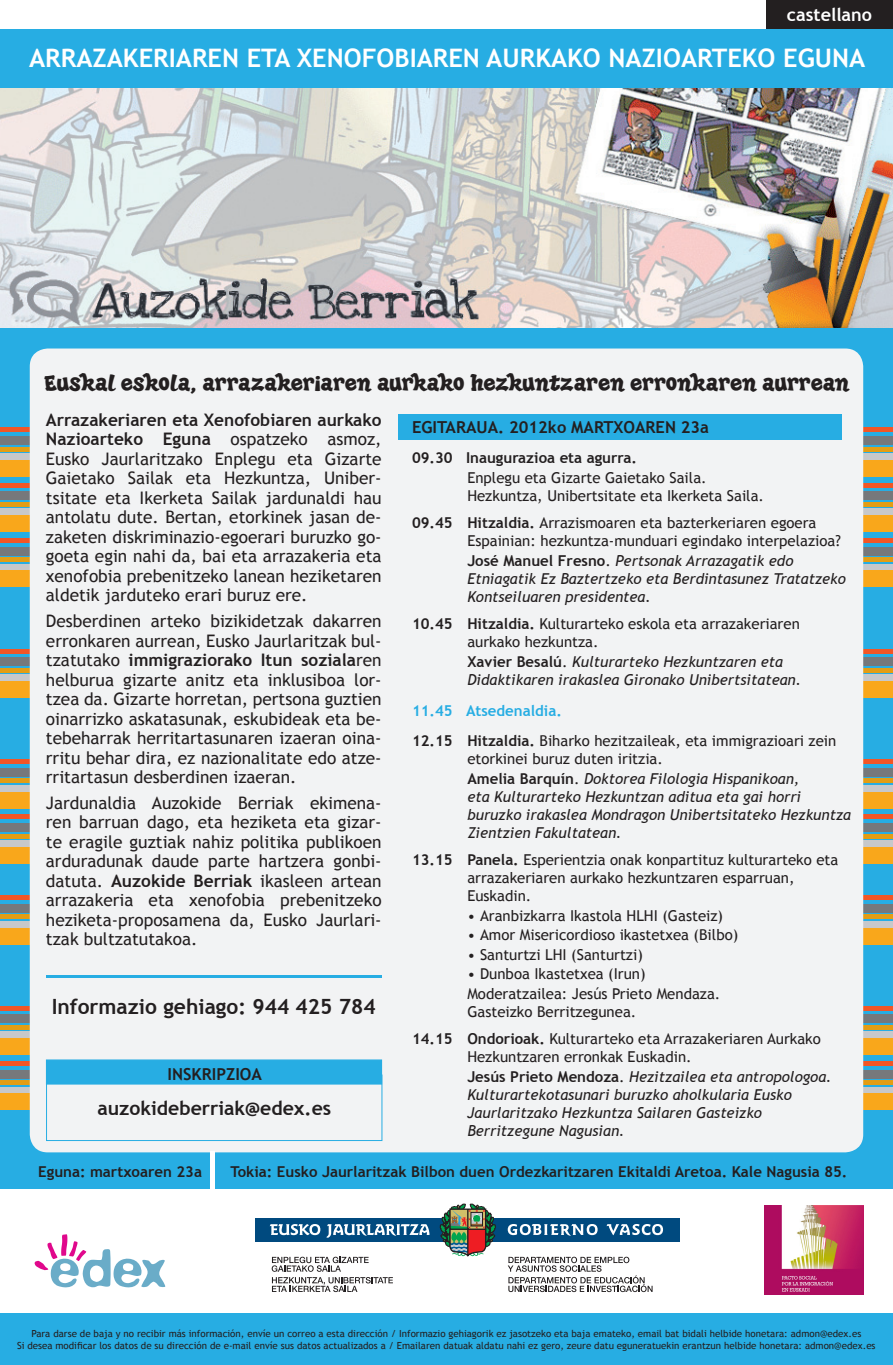
<style>
.page{position:relative;width:893px;height:1365px;background:#fff}
.page>*{position:absolute;margin:0;border:0;box-sizing:border-box;transform-origin:0 0}
.t1{font:700 25.5px "Trebuchet MS";color:#fff}
.Texto_normal{font:700 21px "Trebuchet MS";color:#231f20}
.t2{font:600 20.7px "Hip Hop";color:#231f20}
.Texto_normal-2{font:700 19.5px "Trebuchet MS";color:#231f20}
.t3{font:700 18px "Trebuchet MS";color:#fff}
.Texto_normal-3{font:17.25px/19.5px "Trebuchet MS";color:#231f20;text-align:justify}
.Texto_normal-4{font:700 16.5px "Trebuchet MS";color:#231f20}
.t4{font:15px/18px "Trebuchet MS";color:#231f20}
.Tabulador{font:italic 15px/18px "Trebuchet MS";color:#231f20}
.t5{font:700 15px "Trebuchet MS";color:#231f20}
.t6{font:700 15px "Trebuchet MS";color:#27ade3}
.t7{font:9.75px "Trebuchet MS";color:#231f20}
.s1{font-weight:700}
.s2{font-weight:700;font-style:normal}
.s3{font-style:normal}
</style>
<div class="page">
<div style="left:766px;top:0;width:127px;height:30px;background:#231f20"></div>
<div style="left:0;top:156px;width:893px;height:1033px;background:#27ade3"></div>
<hr style="left:0;top:428px;width:893px;height:4px;background:#f15626">
<hr style="left:0;top:447px;width:893px;height:4px;background:#e39d14">
<div style="left:0;top:436px;width:893px;height:9px;background:#76787b"></div>
<div style="left:0;top:453px;width:893px;height:9px;background:#c7c8ca"></div>
<div style="left:0;top:460px;width:893px;height:17px;background:#f9a71b"></div>
<hr style="left:0;top:483px;width:893px;height:4px;background:#f15626">
<hr style="left:0;top:502px;width:893px;height:4px;background:#e39d14">
<div style="left:0;top:492px;width:893px;height:8px;background:#76787b"></div>
<div style="left:0;top:509px;width:893px;height:8px;background:#c7c8ca"></div>
<div style="left:0;top:515px;width:893px;height:17px;background:#f9a71b"></div>
<div style="left:0;top:538px;width:893px;height:5px;background:#f15626"></div>
<hr style="left:0;top:558px;width:893px;height:4px;background:#e39d14">
<div style="left:0;top:547px;width:893px;height:8px;background:#76787b"></div>
<div style="left:0;top:564px;width:893px;height:8px;background:#c7c8ca"></div>
<div style="left:0;top:570px;width:893px;height:17px;background:#f9a71b"></div>
<hr style="left:0;top:649px;width:893px;height:4px;background:#f15626">
<hr style="left:0;top:668px;width:893px;height:4px;background:#e39d14">
<div style="left:0;top:657px;width:893px;height:9px;background:#76787b"></div>
<div style="left:0;top:674px;width:893px;height:9px;background:#c7c8ca"></div>
<div style="left:0;top:681px;width:893px;height:17px;background:#f9a71b"></div>
<hr style="left:0;top:896px;width:893px;height:4px;background:#f15626">
<hr style="left:0;top:915px;width:893px;height:4px;background:#e39d14">
<div style="left:0;top:904px;width:893px;height:9px;background:#76787b"></div>
<div style="left:0;top:921px;width:893px;height:9px;background:#c7c8ca"></div>
<div style="left:0;top:928px;width:893px;height:16px;background:#f9a71b"></div>
<div style="left:0;top:759px;width:893px;height:5px;background:#f15626"></div>
<hr style="left:0;top:779px;width:893px;height:4px;background:#e39d14">
<div style="left:0;top:768px;width:893px;height:8px;background:#76787b"></div>
<div style="left:0;top:785px;width:893px;height:8px;background:#c7c8ca"></div>
<div style="left:0;top:792px;width:893px;height:16px;background:#f9a71b"></div>
<hr style="left:0;top:1006px;width:893px;height:4px;background:#f15626">
<hr style="left:0;top:1025px;width:893px;height:4px;background:#e39d14">
<div style="left:0;top:1015px;width:893px;height:8px;background:#76787b"></div>
<div style="left:0;top:1032px;width:893px;height:8px;background:#c7c8ca"></div>
<div style="left:0;top:1038px;width:893px;height:17px;background:#f9a71b"></div>
<hr style="left:0;top:815px;width:893px;height:4px;background:#f15626">
<hr style="left:0;top:834px;width:893px;height:4px;background:#e39d14">
<div style="left:0;top:823px;width:893px;height:9px;background:#76787b"></div>
<div style="left:0;top:840px;width:893px;height:9px;background:#c7c8ca"></div>
<div style="left:0;top:847px;width:893px;height:17px;background:#f9a71b"></div>
<div style="left:0;top:1061px;width:893px;height:5px;background:#f15626"></div>
<div style="left:0;top:1080px;width:893px;height:5px;background:#e39d14"></div>
<div style="left:0;top:1070px;width:893px;height:8px;background:#76787b"></div>
<div style="left:0;top:1087px;width:893px;height:8px;background:#c7c8ca"></div>
<div style="left:0;top:1093px;width:893px;height:17px;background:#f9a71b"></div>
<div style="left:30px;top:348px;width:833px;height:804px;background:#f2f3f4;border-radius:18px"></div>
<img style="left:0;top:88px;width:893px;height:240px">
<div style="left:0;top:29px;width:893px;height:59px;background:#27ade3"></div>
<div style="left:0;top:1313px;width:893px;height:52px;background:#27ade3"></div>
<div style="left:399px;top:415px;width:443px;height:25px;background:#27ade3"></div>
<hr style="left:211px;top:1151px;width:4px;height:43px;background:#fff">
<div style="left:46px;top:1059px;width:336px;height:25px;background:#27ade3;border:1px solid #27ade3"></div>
<div style="left:46px;top:1075px;width:336px;height:66px;border:1px solid #27ade3"></div>
<hr style="left:46px;top:975px;width:336px;height:3px;background:#27ade3">
<img style="left:765px;top:1205px;width:98px;height:89px">
<svg style="left:255px;top:1241px;width:425px;height:1px"></svg>
<div style="left:255px;top:1218px;width:425px;height:23px;background:#004a7f"></div>
<svg style="left:270px;top:1224px;width:50px;height:11px"></svg>
<svg style="left:326px;top:1224px;width:103px;height:14px"></svg>
<svg style="left:508px;top:1224px;width:90px;height:12px"></svg>
<svg style="left:606px;top:1224px;width:57px;height:11px"></svg>
<svg style="left:439px;top:1203px;width:57px;height:54px"></svg>
<svg style="left:272px;top:1257px;width:121px;height:35px"></svg>
<svg style="left:508px;top:1257px;width:145px;height:35px"></svg>
<svg style="left:34px;top:1234px;width:132px;height:54px"></svg>
<p class="t3" style="left:787px;top:3px;width:87px">castellano</p>
<p class="t1" style="left:29px;top:42px;width:838px">ARRAZAKERIAREN ETA XENOFOBIAREN AURKAKO NAZIOARTEKO EGUNA</p>
<p class="t2" style="left:44px;top:369px;width:806px">Euskal eskola, arrazakeriaren aurkako hezkuntzaren erronkaren aurrean</p>
<p class="Texto_normal-4" style="left:412px;top:416px;width:299px">EGITARAUA. 2012ko MARTXOAREN 23a</p>
<p class="t5" style="left:412px;top:449px;width:226px">09.30 Inaugurazioa eta agurra.</p>
<p class="t4" style="left:467px;top:469px;width:241px">Enplegu eta Gizarte Gaietako Saila.</p>
<p class="t4" style="left:467px;top:487px;width:298px">Hezkuntza, Unibertsitate eta Ikerketa Saila.</p>
<p class="t4" style="left:467px;top:514px;width:375px;text-indent:-55px"><span class="s1">09.45 Hitzaldia.</span> Arrazismoaren eta bazterkeriaren egoera<br>Espainian: hezkuntza- munduari egindako interpelazioa?</p>
<p class="Tabulador" style="left:467px;top:552px;width:380px"><span class="s2">José Manuel Fresno</span><span class="s3">.</span> Pertsonak Arrazagatik edo<br>Etniagatik Ez Baztertzeko eta Berdintasunez Tratatzeko<br>Kontseiluaren presidentea.</p>
<p class="t4" style="left:467px;top:614px;width:334px;text-indent:-55px"><span class="s1">10.45 Hitzaldia.</span> Kulturarteko eskola eta arrazakeriaren aurkako hezkuntza.</p>
<p class="Tabulador" style="left:467px;top:653px;width:335px"><span class="s2">Xavier Besalú</span><span class="s3">.</span> Kulturarteko Hezkuntzaren eta<br>Didaktikaren irakaslea Gironako Unibertsitatean.</p>
<p class="t6" style="left:412px;top:701px;width:151px">11.45 Atsedenaldia.</p>
<p class="t4" style="left:467px;top:732px;width:371px;text-indent:-55px"><span class="s1">12.15 Hitzaldia.</span> Biharko hezitzaileak, eta immigrazioari zein etorkinei buruz duten iritzia.</p>
<p class="Tabulador" style="left:467px;top:770px;width:385px"><span class="s2">Amelia Barquín</span><span class="s3">.</span> Doktorea Filologia Hispanikoan,<br>eta Kulturarteko Hezkuntzan aditua eta gai horri buruzko irakaslea Mondragon Unibertsitateko Hezkuntza Zientzien Fakultatean.</p>
<p class="t4" style="left:467px;top:851px;width:373px;text-indent:-55px"><span class="s1">13.15 Panela.</span> Esperientzia onak konpartituz kulturarteko eta arrazakeriaren aurkako hezkuntzaren esparruan,<br>Euskadin.</p>
<p class="t4" style="left:467px;top:907px;width:257px">• Aranbizkarra Ikastola HLHI (Gasteiz)</p>
<p class="t4" style="left:467px;top:926px;width:272px">• Amor Misericordioso ikastetxea (Bilbo)</p>
<p class="t4" style="left:467px;top:945px;width:177px">• Santurtzi LHI (Santurtzi)</p>
<p class="t4" style="left:467px;top:965px;width:180px">• Dunboa Ikastetxea (Irun)</p>
<p class="t4" style="left:467px;top:985px;width:255px">Moderatzailea: Jesús Prieto Mendaza.<br>Gasteizko Berritzegunea.</p>
<p class="t4" style="left:467px;top:1029px;width:355px;text-indent:-55px"><span class="s1">14.15 Ondorioak.</span> Kulturarteko eta Arrazakeriaren Aurkako<br>Hezkuntzaren erronkak Euskadin.</p>
<p class="Tabulador" style="left:467px;top:1067px;width:366px"><span class="s2">Jesús Prieto Mendoza</span><span class="s3">.</span> Hezitzailea eta antropologoa.<br>Kulturartekotasunari buruzko aholkularia Eusko Jaurlaritzako Hezkuntza Sailaren Gasteizko Berritzegune Nagusian.</p>
<p class="Texto_normal-3" style="left:46px;top:410px;width:337px"><span class="s1">Arrazakeriaren eta Xenofobiaren aurkako Nazioarteko Eguna</span> ospatzeko asmoz, Eusko Jaurlaritzako Enplegu eta Gizarte Gaietako Sailak eta Hezkuntza, Uniber&shy;tsitate eta Ikerketa Sailak jardunaldi hau antolatu dute. Bertan, etorkinek jasan de&shy;zaketen diskriminazio-egoerari buruzko go&shy;goeta egin nahi da, bai eta arrazakeria eta xenofobia prebenitzeko lanean heziketaren aldetik jarduteko erari buruz ere.</p>
<p class="Texto_normal-3" style="left:46px;top:611px;width:337px">Desberdinen arteko bizikidetzak dakarren erronkaren aurrean, Eusko Jaurlaritzak bul&shy;tzatutako <span class="s1">immigraziorako Itun soziala</span>ren helburua gizarte anitz eta inklusiboa lor&shy;tzea da. Gizarte horretan, pertsona guztien oinarrizko askatasunak, eskubideak eta be&shy;tebeharrak herritartasunaren izaeran oina&shy;rritu behar dira, ez nazionalitate edo atze&shy;rritartasun desberdinen izaeran.</p>
<p class="Texto_normal-3" style="left:46px;top:793px;width:337px">Jardunaldia Auzokide Berriak ekimena&shy;ren barruan dago, eta heziketa eta gizar&shy;te eragile guztiak nahiz politika publikoen arduradunak daude parte hartzera gonbi&shy;datuta. <span class="s1">Auzokide Berriak</span> ikasleen artean arrazakeria eta xenofobia prebenitzeko heziketa- proposamena da, Eusko Jaurlari&shy;tzak bultzatutakoa.</p>
<p class="Texto_normal" style="left:52px;top:993px;width:326px">Informazio gehiago: 944 425 784</p>
<p class="Texto_normal-4" style="left:168px;top:1064px;width:96px">INSKRIPZIOA</p>
<p class="Texto_normal-2" style="left:97px;top:1096px;width:235px">auzokideberriak@edex.es</p>
<p class="t5" style="left:38px;top:1162px;width:165px">Eguna: martxoaren 23a</p>
<p class="t5" style="left:230px;top:1162px;width:618px">Tokia: Eusko Jaurlaritzak Bilbon duen Ordezkaritzaren Ekitaldi Aretoa. Kale Nagusia 85.</p>
<p class="t7" style="left:31px;top:1328px;width:831px">Para darse de baja y no recibir más información, envíe un correo a esta dirección / Informazio gehiagorik ez jasotzeko eta baja emateko, email bat bidali helbide honetara: admon@edex.es</p>
<p class="t7" style="left:17px;top:1340px;width:860px">Si desea modificar los datos de su dirección de e- mail envíe sus datos actualizados a / Emailaren datuak aldatu nahi ez gero, zeure datu eguneratuekin erantzun helbide honetara: admon@edex.es</p>
</div>
